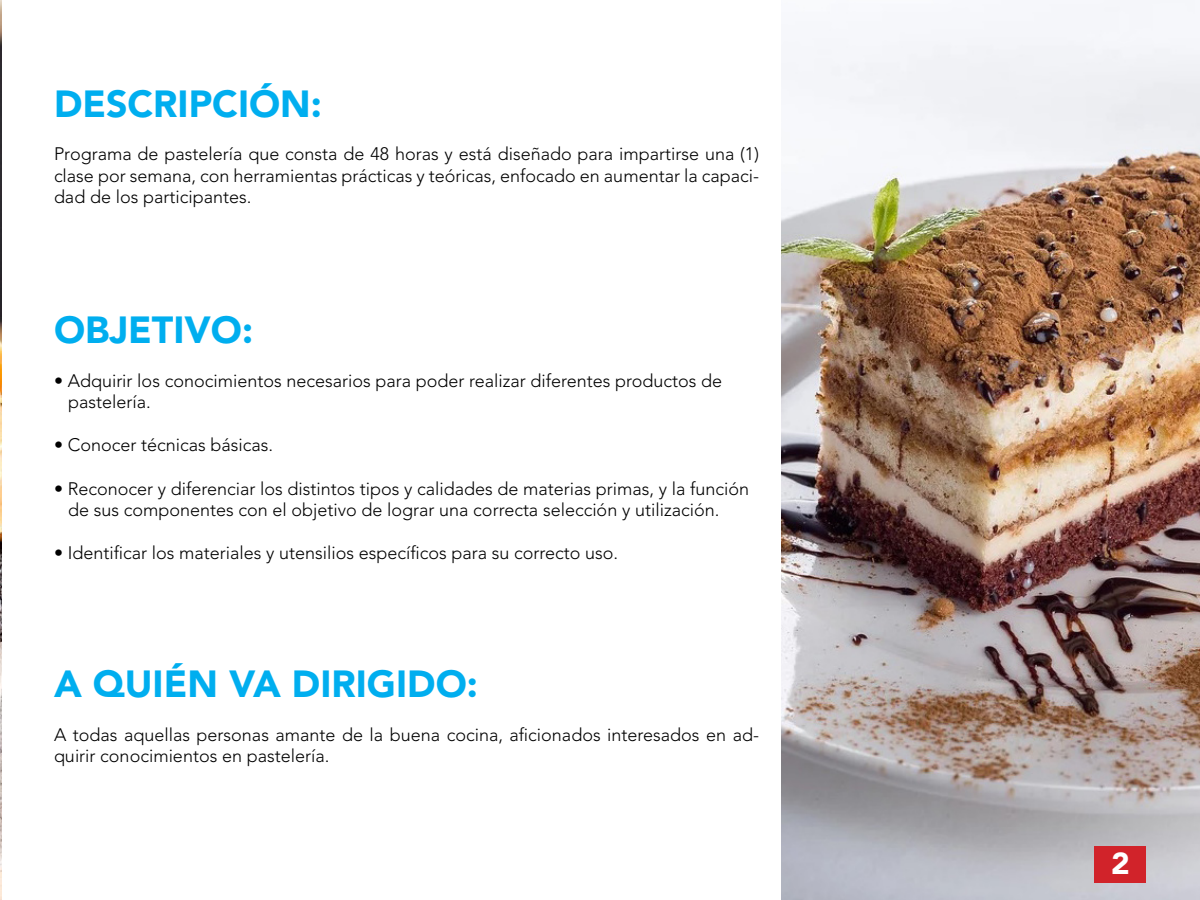
<style>
.page{position:relative;width:1200px;height:900px;background:#fff}
.page>*{position:absolute;margin:0;border:0;box-sizing:border-box;transform-origin:0 0}
.t1{font:900 37.5px "Avenir LT Std";color:#00aeef}
.t2{font:900 30.3px "Avenir LT Std";color:#fff;scale:1.04 1}
.t3{font:300 18px/21.6px "Avenir LT Std";color:#000;text-align:justify}
</style>
<div class="page">
<img style="left:0;top:1px;width:1px;height:899px">
<img style="left:782px;top:6px;width:418px;height:894px">
<div style="left:1095px;top:846px;width:51px;height:37px;background:#d1232a"></div>
<p class="t1" style="left:54px;top:81px;width:269px">DESCRIPCIÓN:</p>
<p class="t3" style="left:54px;top:143px;width:707px">Programa de pastelería que consta de 48 horas y está diseñado para impartirse una (1) clase por semana, con herramientas prácticas y teóricas, enfocado en aumentar la capaci&shy;dad de los participantes.</p>
<p class="t1" style="left:54px;top:308px;width:201px">OBJETIVO:</p>
<p class="t3" style="left:54px;top:370px;width:670px">• Adquirir los conocimientos necesarios para poder realizar diferentes productos de</p>
<p class="t3" style="left:68px;top:391px;width:84px">pastelería.</p>
<p class="t3" style="left:54px;top:434px;width:221px">• Conocer técnicas básicas.</p>
<p class="t3" style="left:54px;top:478px;width:697px">• Reconocer y diferenciar los distintos tipos y calidades de materias primas, y la función</p>
<p class="t3" style="left:68px;top:499px;width:653px">de sus componentes con el objetivo de lograr una correcta selección y utilización.</p>
<p class="t3" style="left:54px;top:542px;width:566px">• Identificar los materiales y utensilios específicos para su correcto uso.</p>
<p class="t1" style="left:54px;top:662px;width:425px">A QUIÉN VA DIRIGIDO:</p>
<p class="t3" style="left:54px;top:724px;width:707px">A todas aquellas personas amante de la buena cocina, aficionados interesados en ad&shy;quirir conocimientos en pastelería.</p>
<p class="t2" style="left:1111px;top:845px;width:19px">2</p>
</div>
